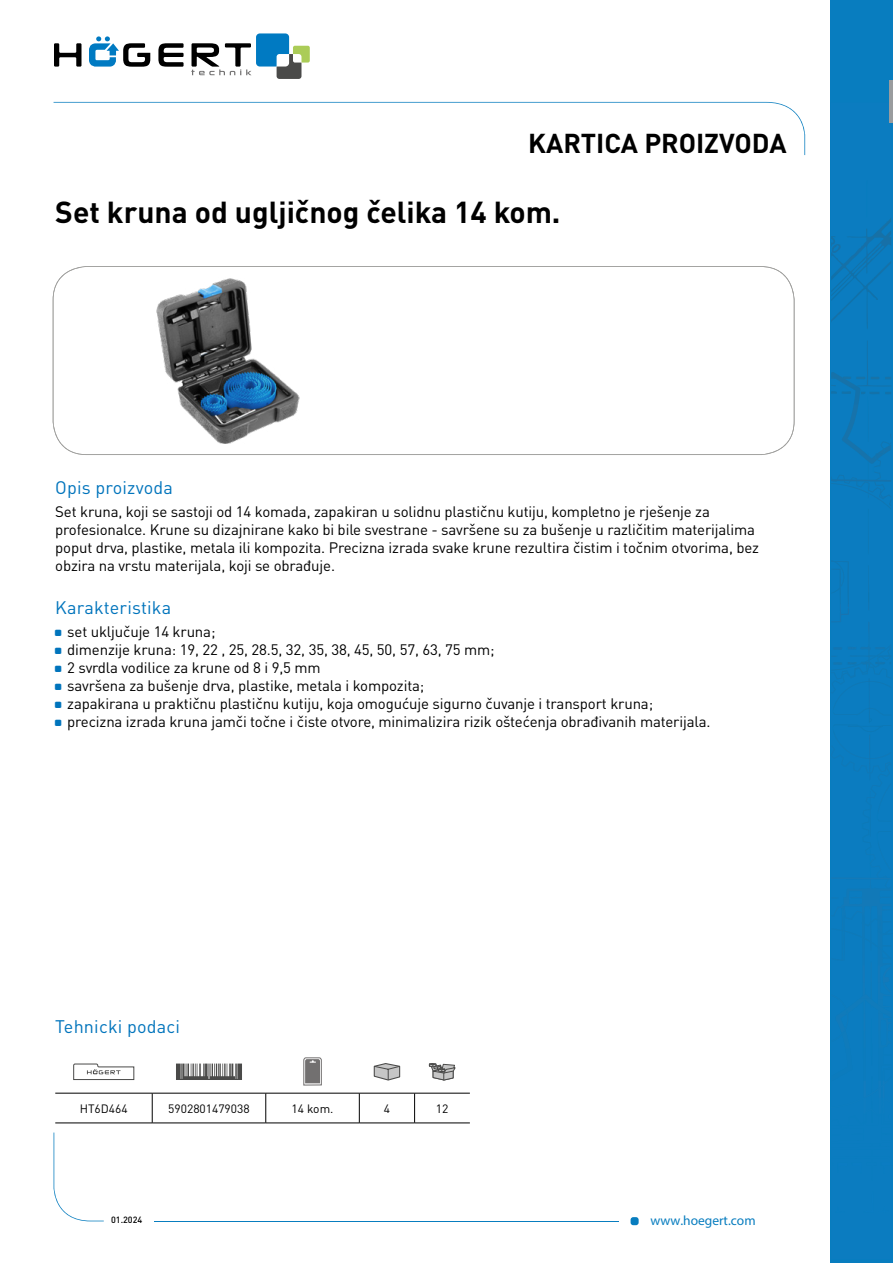
<style>
.page{position:relative;width:893px;height:1263px;background:#fff}
.page>*{position:absolute;margin:0;border:0;box-sizing:border-box;transform-origin:0 0}
.t1{font:700 30px "DIN Pro";color:#000}
.t2{font:700 27px "DIN Pro";color:#000}
.t3{font:18px "DIN Pro";letter-spacing:.01em;color:#0074bc}
.t4{font:15px/18px "DIN Pro";letter-spacing:-.01em;color:#000}
.t5{font:13.5px "Myriad Pro";color:#087dbf}
.t6{font:12px "DIN Pro";color:#000}
.t7{font:500 9px "DIN Pro";color:#000}
</style>
<div class="page">
<div style="left:631px;top:1217px;width:8px;height:8px;background:#087dbf;border-radius:3px"></div>
<svg style="left:54px;top:102px;width:751px;height:53px"></svg>
<svg style="left:54px;top:1132px;width:50px;height:89px"></svg>
<hr style="left:154px;top:1220px;width:465px;height:1px;background:#087dbf">
<div style="left:830px;top:0;width:63px;height:1263px;background:#087dbf"></div>
<img style="left:831px;top:273px;width:50px;height:56px">
<img style="left:867px;top:222px;width:24px;height:43px">
<img style="left:831px;top:222px;width:56px;height:42px">
<svg style="left:831px;top:341px;width:60px;height:565px"></svg>
<img style="left:863px;top:906px;width:28px;height:76px">
<img style="left:831px;top:877px;width:60px;height:2px">
<img style="left:848px;top:647px;width:43px;height:3px">
<hr style="left:890px;top:80px;width:3px;height:43px;background:#999c9e">
<svg style="left:53px;top:266px;width:741px;height:189px"></svg>
<svg style="left:54px;top:43px;width:27px;height:24px"></svg>
<svg style="left:158px;top:43px;width:26px;height:24px"></svg>
<svg style="left:89px;top:36px;width:61px;height:31px"></svg>
<svg style="left:191px;top:33px;width:119px;height:46px"></svg>
<hr style="left:55px;top:1093px;width:97px;height:1px;background:#000">
<hr style="left:152px;top:1093px;width:114px;height:1px;background:#000">
<hr style="left:266px;top:1093px;width:93px;height:1px;background:#000">
<hr style="left:359px;top:1093px;width:56px;height:1px;background:#000">
<hr style="left:415px;top:1093px;width:55px;height:1px;background:#000">
<hr style="left:152px;top:1093px;width:1px;height:30px;background:#000">
<hr style="left:265px;top:1093px;width:1px;height:30px;background:#000">
<hr style="left:359px;top:1093px;width:1px;height:30px;background:#000">
<hr style="left:414px;top:1093px;width:1px;height:30px;background:#000">
<hr style="left:55px;top:1123px;width:97px;height:1px;background:#000">
<hr style="left:152px;top:1123px;width:114px;height:1px;background:#000">
<hr style="left:266px;top:1123px;width:93px;height:1px;background:#000">
<hr style="left:359px;top:1123px;width:56px;height:1px;background:#000">
<hr style="left:415px;top:1123px;width:55px;height:1px;background:#000">
<svg style="left:73px;top:1063px;width:61px;height:17px"></svg>
<svg style="left:176px;top:1063px;width:66px;height:17px"></svg>
<svg style="left:303px;top:1057px;width:19px;height:29px"></svg>
<svg style="left:374px;top:1063px;width:26px;height:17px"></svg>
<svg style="left:429px;top:1063px;width:26px;height:18px"></svg>
<img style="left:149px;top:270px;width:157px;height:181px">
<h2 class="t2" style="left:528px;top:121px;width:260px">KARTICA PROIZVODA</h2>
<h1 class="t1" style="left:55px;top:187px;width:507px">Set kruna od ugljičnog čelika 14 kom.</h1>
<p class="t3" style="left:55px;top:475px;width:119px">Opis proizvoda</p>
<p class="t4" style="left:55px;top:501px;width:705px">Set kruna, koji se sastoji od 14 komada, zapakiran u solidnu plastičnu kutiju, kompletno je rješenje za profesionalce. Krune su dizajnirane kako bi bile svestrane - savršene su za bušenje u različitim materijalima poput drva, plastike, metala ili kompozita. Precizna izrada svake krune rezultira čistim i točnim otvorima, bez obzira na vrstu materijala, koji se obrađuje.</p>
<p class="t3" style="left:55px;top:595px;width:117px">Karakteristika</p>
<p class="t4" style="left:67px;top:621px;width:645px">set uključuje 14 kruna;<br>dimenzije kruna: 19, 22 , 25, 28.5, 32, 35, 38, 45, 50, 57, 63, 75 mm;<br>2 svrdla vodilice za krune od 8 i 9,5 mm<br>savršena za bušenje drva, plastike, metala i kompozita;<br>zapakirana u praktičnu plastičnu kutiju, koja omogućuje sigurno čuvanje i transport kruna; precizna izrada kruna jamči točne i čiste otvore, minimalizira rizik oštećenja obrađivanih materijala.</p>
<p class="t3" style="left:55px;top:1014px;width:126px">Tehnicki podaci</p>
<p class="t6" style="left:80px;top:1100px;width:50px">HT6D464</p>
<p class="t6" style="left:168px;top:1100px;width:83px">5902801479038</p>
<p class="t6" style="left:292px;top:1100px;width:43px">14 kom.</p>
<p class="t6" style="left:384px;top:1100px;width:8px">4</p>
<p class="t6" style="left:436px;top:1100px;width:14px">12</p>
<p class="t7" style="left:111px;top:1213px;width:33px">01.2024</p>
<p class="t5" style="left:651px;top:1212px;width:107px">www.hoegert.com</p>
</div>
